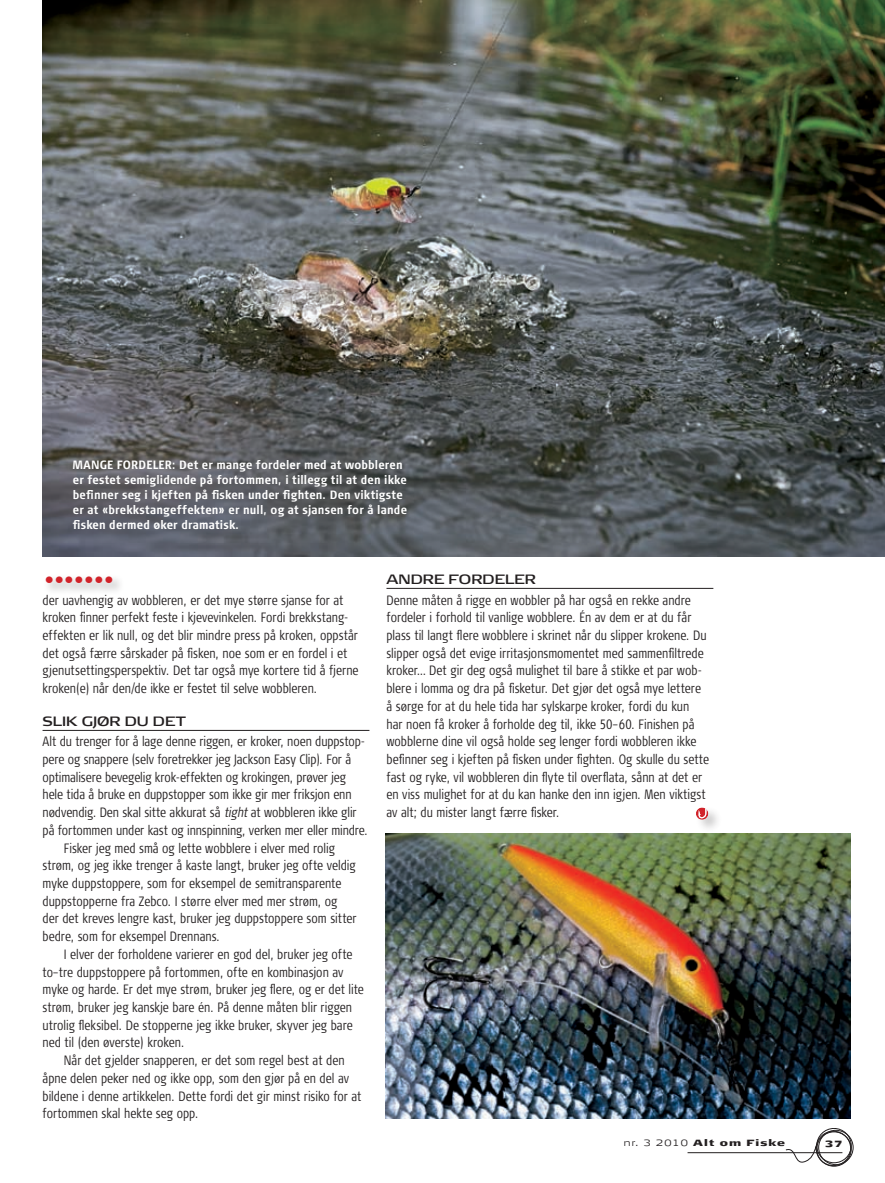
<style>
.page{position:relative;width:885px;height:1183px;background:#fff}
.page>*{position:absolute;margin:0;border:0;box-sizing:border-box;transform-origin:0 0}
.t1{font:700 18px "Signa Column";color:#d1232a}
.t2{font:300 13.5px/17.7px "Signa Cond Column";color:#231f20;scale:.9 1}
.t3{font:13.5px "Signa Ext Caps";color:#231f20;scale:.94 1}
.t4{font:700 12px/15px "Signa Cond Column";letter-spacing:.015em;color:#fff}
.t5{font:900 9px "Signa Ext Column";letter-spacing:.12em;color:#231f20}
.s1{font-style:italic}
.s2{font-weight:300}
</style>
<div class="page">
<img style="left:385px;top:833px;width:465px;height:284px">
<img style="left:43px;top:0;width:841px;height:556px">
<div style="left:818px;top:1129px;width:35px;height:35px;border:1px solid #231f20;border-radius:50%"></div>
<div style="left:816px;top:1127px;width:35px;height:35px;border:1px solid #231f20;border-radius:50%"></div>
<div style="left:816px;top:1131px;width:35px;height:34px;border:1px solid #231f20;border-radius:50%"></div>
<svg style="left:785px;top:1130px;width:65px;height:35px"></svg>
<hr style="left:687px;top:1152px;width:155px;height:1px;background:#231f20">
<div style="left:693px;top:805px;width:28px;height:27px;background:#231f20;opacity:.25"></div>
<svg style="left:695px;top:807px;width:13px;height:12px"></svg>
<hr style="left:43px;top:729px;width:326px;height:1px;background:#231f20">
<hr style="left:386px;top:588px;width:327px;height:1px;background:#231f20">
<div style="left:43px;top:573px;width:81px;height:22px;background:#231f20;opacity:.35"></div>
<p class="t4" style="left:73px;top:457px;width:335px">MANGE FORDELER: Det er mange fordeler med at wobbleren er festet semiglidende på fortommen, i tillegg til at den ikke befinner seg i kjeften på fisken under fighten. Den viktigste er at «brekkstangeffekten» er null, og at sjansen for å lande fisken dermed øker dramatisk.</p>
<h1 class="t1" style="left:45px;top:569px;width:70px">• • • • • • •</h1>
<p class="t2" style="left:43px;top:591px;width:352px">der uavhengig av wobbleren, er det mye større sjanse for at kroken finner perfekt feste i kjevevinkelen. Fordi brekkstang&shy;effekten er lik null, og det blir mindre press på kroken, oppstår det også færre sårskader på fisken, noe som er en fordel i et gjenutsettingsperspektiv. Det tar også mye kortere tid å fjerne kroken(e) når den/de ikke er festet til selve wobbleren.</p>
<p class="t3" style="left:43px;top:712px;width:154px">SLIK GJØR DU DET</p>
<p class="t2" style="left:43px;top:732px;width:360px">Alt du trenger for å lage denne riggen, er kroker, noen duppstop-</p>
<p class="t2" style="left:43px;top:750px;width:344px">pere og snappere (selv foretrekker jeg Jackson Easy Clip). For å</p>
<p class="t2" style="left:43px;top:768px;width:339px">optimalisere bevegelig krok-effekten og krokingen, prøver jeg</p>
<p class="t2" style="left:43px;top:785px;width:345px">hele tida å bruke en duppstopper som ikke gir mer friksjon enn</p>
<p class="t2" style="left:43px;top:803px;width:350px">nødvendig. Den skal sitte akkurat så <span class="s1">tight</span> at wobbleren ikke glir</p>
<p class="t2" style="left:43px;top:821px;width:363px">på fortommen under kast og innspinning, verken mer eller mindre.</p>
<p class="t2" style="left:64px;top:838px;width:303px">Fisker jeg med små og lette wobblere i elver med rolig</p>
<p class="t2" style="left:43px;top:856px;width:349px">strøm, og jeg ikke trenger å kaste langt, bruker jeg ofte veldig</p>
<p class="t2" style="left:43px;top:874px;width:333px">myke duppstoppere, som for eksempel de semitransparente</p>
<p class="t2" style="left:43px;top:892px;width:329px">duppstopperne fra Zebco. I større elver med mer strøm, og</p>
<p class="t2" style="left:43px;top:909px;width:350px">der det kreves lengre kast, bruker jeg duppstoppere som sitter</p>
<p class="t2" style="left:43px;top:927px;width:199px">bedre, som for eksempel Drennans.</p>
<p class="t2" style="left:64px;top:945px;width:322px">I elver der forholdene varierer en god del, bruker jeg ofte</p>
<p class="t2" style="left:43px;top:962px;width:336px">to–tre duppstoppere på fortommen, ofte en kombinasjon av</p>
<p class="t2" style="left:43px;top:980px;width:358px">myke og harde. Er det mye strøm, bruker jeg flere, og er det lite</p>
<p class="t2" style="left:43px;top:998px;width:345px">strøm, bruker jeg kanskje bare én. På denne måten blir riggen</p>
<p class="t2" style="left:43px;top:1015px;width:346px">utrolig fleksibel. De stopperne jeg ikke bruker, skyver jeg bare</p>
<p class="t2" style="left:43px;top:1033px;width:159px">ned til (den øverste) kroken.</p>
<p class="t2" style="left:64px;top:1051px;width:313px">Når det gjelder snapperen, er det som regel best at den</p>
<p class="t2" style="left:43px;top:1069px;width:342px">åpne delen peker ned og ikke opp, som den gjør på en del av</p>
<p class="t2" style="left:43px;top:1086px;width:356px">bildene i denne artikkelen. Dette fordi det gir minst risiko for at</p>
<p class="t2" style="left:43px;top:1104px;width:175px">fortommen skal hekte seg opp.</p>
<p class="t3" style="left:386px;top:570px;width:161px">ANDRE FORDELER</p>
<p class="t2" style="left:386px;top:591px;width:360px">Denne måten å rigge en wobbler på har også en rekke andre fordeler i forhold til vanlige wobblere. Én av dem er at du får plass til langt flere wobblere i skrinet når du slipper krokene. Du slipper også det evige irritasjonsmomentet med sammenfiltrede kroker… Det gir deg også mulighet til bare å stikke et par wob&shy;blere i lomma og dra på fisketur. Det gjør det også mye lettere å sørge for at du hele tida har sylskarpe kroker, fordi du kun<br>har noen få kroker å forholde deg til, ikke 50–60. Finishen på wobblerne dine vil også holde seg lenger fordi wobbleren ikke befinner seg i kjeften på fisken under fighten. Og skulle du sette fast og ryke, vil wobbleren din flyte til overflata, sånn at det er en viss mulighet for at du kan hanke den inn igjen. Men viktigst av alt; du mister langt færre fisker.</p>
<p class="t5" style="left:624px;top:1137px;width:162px"><span class="s2">nr. 3 2010</span> Alt om Fiske</p>
<p class="t5" style="left:825px;top:1137px;width:19px">37</p>
</div>
